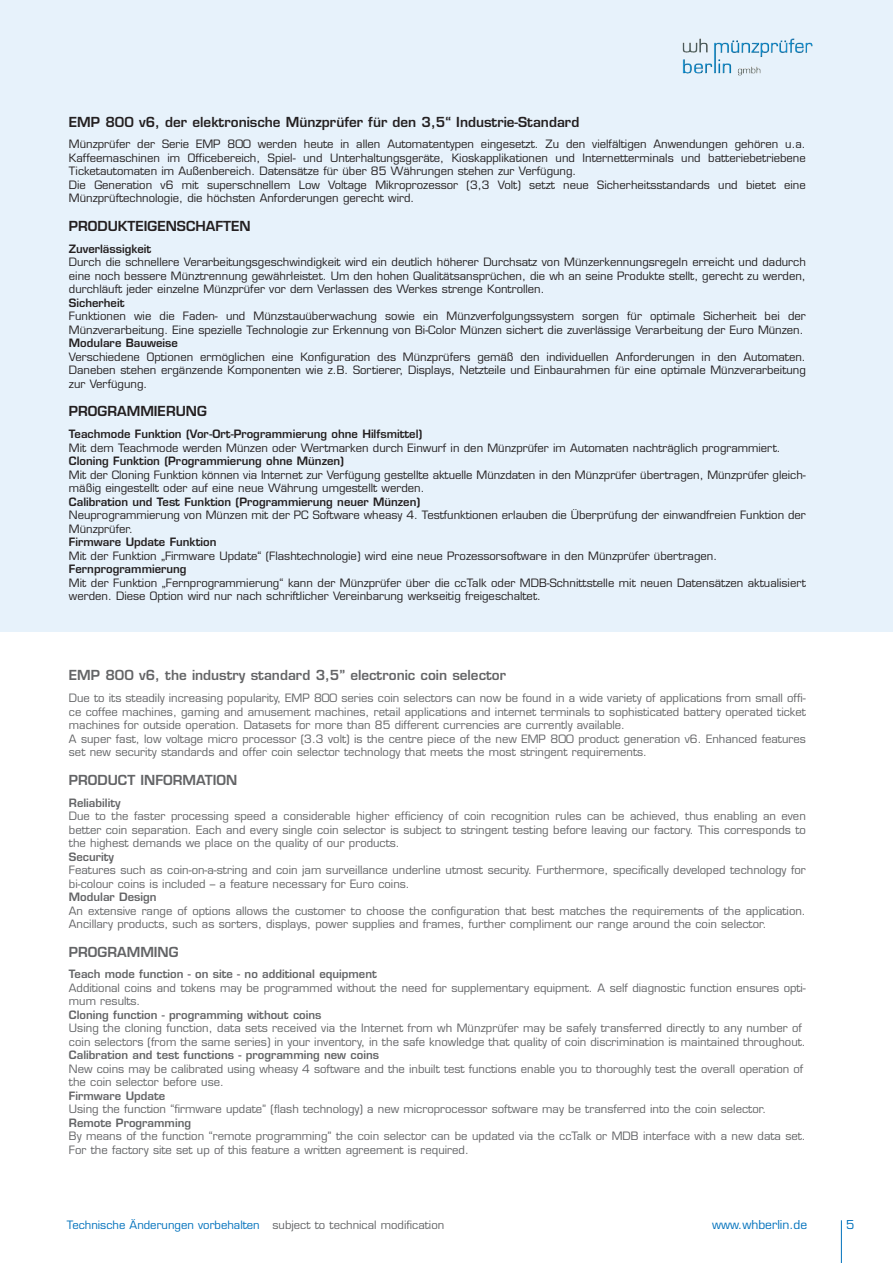
<style>
.page{position:relative;width:893px;height:1263px;background:#fff}
.page>*{position:absolute;margin:0;border:0;box-sizing:border-box;transform-origin:0 0}
.t1{font:600 13.5px "Eurostile";color:#231f20}
.t2{font:600 13.5px "Eurostile";color:#636466}
.t3{font:12px "Eurostile";color:#0071bc}
.t4{font:11.25px/13.5px "Eurostile";color:#636466}
.t5{font:11.25px/13.5px "Eurostile";color:#231f20}
.t6{font:600 11.25px "Eurostile";color:#231f20}
.t7{font:600 11.25px "Eurostile";color:#636466}
.t8{font:11.25px "Eurostile";color:#0071bc}
.s1{color:#636466}
</style>
<div class="page">
<div style="left:0;top:0;width:893px;height:631px;background:#e7f2fb"></div>
<img style="left:699px;top:38px;width:95px;height:35px">
<hr style="left:841px;top:1220px;width:1px;height:43px;background:#0071bc">
<p class="t1" style="left:69px;top:116px;width:512px">EMP 800 v6, der elektronische Münzprüfer für den 3,5“ Industrie-Standard</p>
<p class="t5" style="left:69px;top:139px;width:738px">Münzprüfer der Serie EMP 800 werden heute in allen Automatentypen eingesetzt. Zu den vielfältigen Anwendungen gehören u.a.<br>Kaffeemaschinen im Officebereich, Spiel- und Unterhaltungsgeräte, Kioskapplikationen und Internetterminals und batteriebetriebene Ticketautomaten im Außenbereich. Datensätze für über 85 Währungen stehen zur Verfügung.<br>Die Generation v6 mit superschnellem Low Voltage Mikroprozessor (3,3 Volt) setzt neue Sicherheitsstandards und bietet eine Münzprüftechnologie, die höchsten Anforderungen gerecht wird.</p>
<p class="t1" style="left:69px;top:221px;width:183px">PRODUKTEIGENSCHAFTEN</p>
<p class="t6" style="left:69px;top:244px;width:84px">Zuverlässigkeit</p>
<p class="t5" style="left:69px;top:256px;width:738px;text-align:justify">Durch die schnellere Verarbeitungsgeschwindigkeit wird ein deutlich höherer Durchsatz von Münzerkennungsregeln erreicht und dadurch eine noch bessere Münztrennung gewährleistet. Um den hohen Qualitätsansprüchen, die wh an seine Produkte stellt, gerecht zu werden, durchläuft jeder einzelne Münzprüfer vor dem Verlassen des Werkes strenge Kontrollen.</p>
<p class="t6" style="left:69px;top:298px;width:57px">Sicherheit</p>
<p class="t5" style="left:69px;top:310px;width:738px">Funktionen wie die Faden- und Münzstauüberwachung sowie ein Münzverfolgungssystem sorgen für optimale Sicherheit bei der<br>Münzverarbeitung. Eine spezielle Technologie zur Erkennung von Bi-Color Münzen sichert die zuverlässige Verarbeitung der Euro Münzen.</p>
<p class="t6" style="left:69px;top:339px;width:110px">Modulare Bauweise</p>
<p class="t5" style="left:69px;top:351px;width:738px;text-align:justify">Verschiedene Optionen ermöglichen eine Konfiguration des Münzprüfers gemäß den individuellen Anforderungen in den Automaten.<br>Daneben stehen ergänzende Komponenten wie z.B. Sortierer, Displays, Netzteile und Einbaurahmen für eine optimale Münzverarbeitung zur Verfügung.</p>
<p class="t1" style="left:69px;top:406px;width:139px">PROGRAMMIERUNG</p>
<p class="t6" style="left:69px;top:430px;width:355px">Teachmode Funktion (Vor-Ort-Programmierung ohne Hilfsmittel)</p>
<p class="t5" style="left:69px;top:442px;width:713px">Mit dem Teachmode werden Münzen oder Wertmarken durch Einwurf in den Münzprüfer im Automaten nachträglich programmiert.</p>
<p class="t6" style="left:69px;top:457px;width:277px">Cloning Funktion (Programmierung ohne Münzen)</p>
<p class="t5" style="left:69px;top:469px;width:738px">Mit der Cloning Funktion können via Internet zur Verfügung gestellte aktuelle Münzdaten in den Münzprüfer übertragen, Münzprüfer gleich&shy;mäßig eingestellt oder auf eine neue Währung umgestellt werden.</p>
<p class="t6" style="left:69px;top:497px;width:353px">Calibration und Test Funktion (Programmierung neuer Münzen)</p>
<p class="t5" style="left:69px;top:509px;width:738px">Neuprogrammierung von Münzen mit der PC Software wheasy 4. Testfunktionen erlauben die Überprüfung der einwandfreien Funktion der<br>Münzprüfer.</p>
<p class="t6" style="left:69px;top:538px;width:149px">Firmware Update Funktion</p>
<p class="t5" style="left:69px;top:550px;width:650px">Mit der Funktion „Firmware Update“ (Flashtechnologie) wird eine neue Prozessorsoftware in den Münzprüfer übertragen.</p>
<p class="t6" style="left:69px;top:565px;width:119px">Fernprogrammierung</p>
<p class="t5" style="left:69px;top:577px;width:738px">Mit der Funktion „Fernprogrammierung“ kann der Münzprüfer über die ccTalk oder MDB-Schnittstelle mit neuen Datensätzen aktualisiert werden. Diese Option wird nur nach schriftlicher Vereinbarung werkseitig freigeschaltet.</p>
<p class="t2" style="left:69px;top:670px;width:439px">EMP 800 v6, the industry standard 3,5” electronic coin selector</p>
<p class="t4" style="left:69px;top:692px;width:738px">Due to its steadily increasing popularity, EMP 800 series coin selectors can now be found in a wide variety of applications from small offi&shy;ce coffee machines, gaming and amusement machines, retail applications and internet terminals to sophisticated battery operated ticket machines for outside operation. Datasets for more than 85 different currencies are currently available.<br>A super fast, low voltage micro processor (3.3 volt) is the centre piece of the new EMP 800 product generation v6. Enhanced features set new security standards and offer coin selector technology that meets the most stringent requirements.</p>
<p class="t2" style="left:69px;top:775px;width:170px">PRODUCT INFORMATION</p>
<p class="t7" style="left:69px;top:798px;width:53px">Reliability</p>
<p class="t4" style="left:69px;top:810px;width:738px;text-align:justify">Due to the faster processing speed a considerable higher efficiency of coin recognition rules can be achieved, thus enabling an even better coin separation. Each and every single coin selector is subject to stringent testing before leaving our factory. This corresponds to the highest demands we place on the quality of our products.</p>
<p class="t7" style="left:69px;top:852px;width:47px">Security</p>
<p class="t4" style="left:69px;top:864px;width:738px">Features such as coin-on-a-string and coin jam surveillance underline utmost security. Furthermore, specifically developed technology for bi-colour coins is included – a feature necessary for Euro coins.</p>
<p class="t7" style="left:69px;top:892px;width:89px">Modular Design</p>
<p class="t4" style="left:69px;top:905px;width:738px">An extensive range of options allows the customer to choose the configuration that best matches the requirements of the application.<br>Ancillary products, such as sorters, displays, power supplies and frames, further compliment our range around the coin selector.</p>
<p class="t2" style="left:69px;top:946px;width:111px">PROGRAMMING</p>
<p class="t7" style="left:69px;top:970px;width:309px">Teach mode function - on site - no additional equipment</p>
<p class="t4" style="left:69px;top:982px;width:738px">Additional coins and tokens may be programmed without the need for supplementary equipment. A self diagnostic function ensures opti&shy;mum results.</p>
<p class="t7" style="left:69px;top:1010px;width:254px">Cloning function - programming without coins</p>
<p class="t4" style="left:69px;top:1023px;width:738px">Using the cloning function, data sets received via the Internet from wh Münzprüfer may be safely transferred directly to any number of coin selectors (from the same series) in your inventory, in the safe knowledge that quality of coin discrimination is maintained throughout.</p>
<p class="t7" style="left:69px;top:1051px;width:312px">Calibration and test functions - programming new coins</p>
<p class="t4" style="left:69px;top:1063px;width:736px">New coins may be calibrated using wheasy 4 software and the inbuilt test functions enable you to thoroughly test the overall operation of the coin selector before use.</p>
<p class="t7" style="left:69px;top:1091px;width:98px">Firmware Update</p>
<p class="t4" style="left:69px;top:1104px;width:699px">Using the function “firmware update” (flash technology) a new microprocessor software may be transferred into the coin selector.</p>
<p class="t7" style="left:69px;top:1118px;width:124px">Remote Programming</p>
<p class="t4" style="left:69px;top:1131px;width:738px">By means of the function “remote programming” the coin selector can be updated via the ccTalk or MDB interface with a new data set.<br>For the factory site set up of this feature a written agreement is required.</p>
<p class="t8" style="left:67px;top:1220px;width:379px">Technische Änderungen vorbehalten <span class="s1">subject to technical modification</span></p>
<p class="t3" style="left:712px;top:1220px;width:97px">www.whberlin.de</p>
<p class="t3" style="left:846px;top:1220px;width:10px">5</p>
</div>
